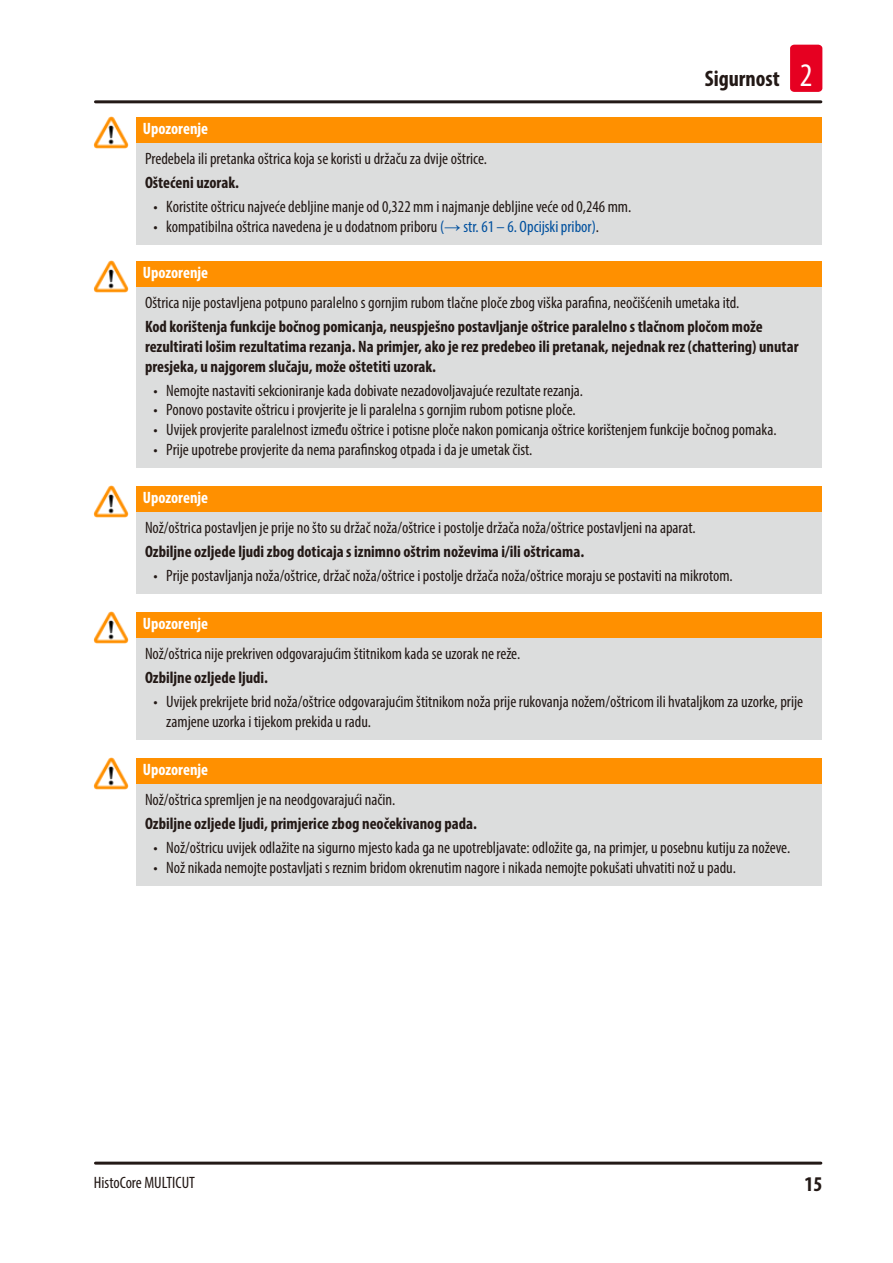
<style>
.page{position:relative;width:893px;height:1263px;background:#fff}
.page>*{position:absolute;margin:0;border:0;box-sizing:border-box;transform-origin:0 0}
.t1{font:700 condensed 22.5px "Myriad Pro";color:#231916}
.t2{font:700 condensed 21px "Myriad Pro";color:#231916}
.Source_of_danger{font:condensed 16.5px/19.8px "Myriad Pro";color:#231916}
.Consequenses_of_non{font:700 condensed 16.5px/19.8px "Myriad Pro";color:#231916}
.Signalword__no_use_a{font:700 condensed 16.5px "Myriad Pro";color:#fff}
.s1{font-weight:400;font-size:33px;color:#fff}
.s2{color:#00509e}
.s3{font-family:"Arial";font-stretch:normal;color:#00509e}
</style>
<div class="page">
<hr style="left:95px;top:100px;width:726px;height:3px;background:#231916">
<hr style="left:95px;top:1161px;width:726px;height:3px;background:#231916">
<div style="left:790px;top:45px;width:32px;height:47px;background:#e60021;border-radius:4px"></div>
<div style="left:136px;top:117px;width:686px;height:26px;background:#ff9000"></div>
<div style="left:136px;top:143px;width:686px;height:101px;background:#dcdddd"></div>
<img style="left:94px;top:116px;width:35px;height:32px">
<div style="left:136px;top:261px;width:686px;height:26px;background:#ff9000"></div>
<div style="left:136px;top:287px;width:686px;height:181px;background:#dcdddd"></div>
<img style="left:94px;top:260px;width:35px;height:32px">
<div style="left:136px;top:486px;width:686px;height:26px;background:#ff9000"></div>
<div style="left:136px;top:512px;width:686px;height:82px;background:#dcdddd"></div>
<img style="left:94px;top:485px;width:35px;height:32px">
<div style="left:136px;top:612px;width:686px;height:26px;background:#ff9000"></div>
<div style="left:136px;top:638px;width:686px;height:101px;background:#dcdddd"></div>
<img style="left:94px;top:611px;width:35px;height:32px">
<div style="left:136px;top:758px;width:686px;height:26px;background:#ff9000"></div>
<div style="left:136px;top:784px;width:686px;height:101px;background:#dcdddd"></div>
<img style="left:94px;top:757px;width:35px;height:32px">
<h1 class="t1" style="left:705px;top:65px;width:109px">Sigurnost <span class="s1">2</span></h1>
<p class="Signalword__no_use_a" style="left:143px;top:118px;width:67px">Upozorenje</p>
<p class="Source_of_danger" style="left:145px;top:148px;width:344px">Predebela ili pretanka oštrica koja se koristi u držaču za dvije oštrice.</p>
<p class="Consequenses_of_non" style="left:145px;top:172px;width:96px">Oštećeni uzorak.</p>
<p class="Source_of_danger" style="left:153px;top:196px;width:479px">• Koristite oštricu najveće debljine manje od 0,322 mm i najmanje debljine veće od 0,246 mm.</p>
<p class="Source_of_danger" style="left:153px;top:216px;width:447px">• kompatibilna oštrica navedena je u dodatnom priboru <span class="s2">(</span><span class="s3">→</span> <span class="s2">str. 61 – 6. Opcijski pribor)</span>.</p>
<p class="Signalword__no_use_a" style="left:143px;top:262px;width:67px">Upozorenje</p>
<p class="Source_of_danger" style="left:145px;top:292px;width:596px">Oštrica nije postavljena potpuno paralelno s gornjim rubom tlačne ploče zbog viška parafina, neočišćenih umetaka itd.</p>
<p class="Consequenses_of_non" style="left:145px;top:316px;width:655px">Kod korištenja funkcije bočnog pomicanja, neuspješno postavljanje oštrice paralelno s tlačnom pločom može rezultirati lošim rezultatima rezanja. Na primjer, ako je rez predebeo ili pretanak, nejednak rez (chattering) unutar presjeka, u najgorem slučaju, može oštetiti uzorak.</p>
<p class="Source_of_danger" style="left:153px;top:380px;width:431px">• Nemojte nastaviti sekcioniranje kada dobivate nezadovoljavajuće rezultate rezanja.</p>
<p class="Source_of_danger" style="left:153px;top:400px;width:424px">• Ponovo postavite oštricu i provjerite je li paralelna s gornjim rubom potisne ploče.</p>
<p class="Source_of_danger" style="left:153px;top:420px;width:624px">• Uvijek provjerite paralelnost između oštrice i potisne ploče nakon pomicanja oštrice korištenjem funkcije bočnog pomaka.</p>
<p class="Source_of_danger" style="left:153px;top:439px;width:380px">• Prije upotrebe provjerite da nema parafinskog otpada i da je umetak čist.</p>
<p class="Signalword__no_use_a" style="left:143px;top:487px;width:67px">Upozorenje</p>
<p class="Source_of_danger" style="left:145px;top:517px;width:552px">Nož/oštrica postavljen je prije no što su držač noža/oštrice i postolje držača noža/oštrice postavljeni na aparat.</p>
<p class="Consequenses_of_non" style="left:145px;top:541px;width:441px">Ozbiljne ozljede ljudi zbog doticaja s iznimno oštrim noževima i/ili oštricama.</p>
<p class="Source_of_danger" style="left:153px;top:565px;width:581px">• Prije postavljanja noža/oštrice, držač noža/oštrice i postolje držača noža/oštrice moraju se postaviti na mikrotom.</p>
<p class="Signalword__no_use_a" style="left:143px;top:613px;width:67px">Upozorenje</p>
<p class="Source_of_danger" style="left:145px;top:643px;width:377px">Nož/oštrica nije prekriven odgovarajućim štitnikom kada se uzorak ne reže.</p>
<p class="Consequenses_of_non" style="left:145px;top:667px;width:125px">Ozbiljne ozljede ljudi.</p>
<p class="Source_of_danger" style="left:166px;top:691px;width:638px;text-indent:-13px">• Uvijek prekrijete brid noža/oštrice odgovarajućim štitnikom noža prije rukovanja nožem/oštricom ili hvataljkom za uzorke, prije zamjene uzorka i tijekom prekida u radu.</p>
<p class="Signalword__no_use_a" style="left:143px;top:759px;width:67px">Upozorenje</p>
<p class="Source_of_danger" style="left:145px;top:789px;width:252px">Nož/oštrica spremljen je na neodgovarajući način.</p>
<p class="Consequenses_of_non" style="left:145px;top:813px;width:333px">Ozbiljne ozljede ljudi, primjerice zbog neočekivanog pada.</p>
<p class="Source_of_danger" style="left:153px;top:837px;width:638px">• Nož/oštricu uvijek odlažite na sigurno mjesto kada ga ne upotrebljavate: odložite ga, na primjer, u posebnu kutiju za noževe.</p>
<p class="Source_of_danger" style="left:153px;top:857px;width:584px">• Nož nikada nemojte postavljati s reznim bridom okrenutim nagore i nikada nemojte pokušati uhvatiti nož u padu.</p>
<p class="Source_of_danger" style="left:94px;top:1172px;width:103px">HistoCore MULTICUT</p>
<p class="t2" style="left:804px;top:1171px;width:19px">15</p>
</div>
